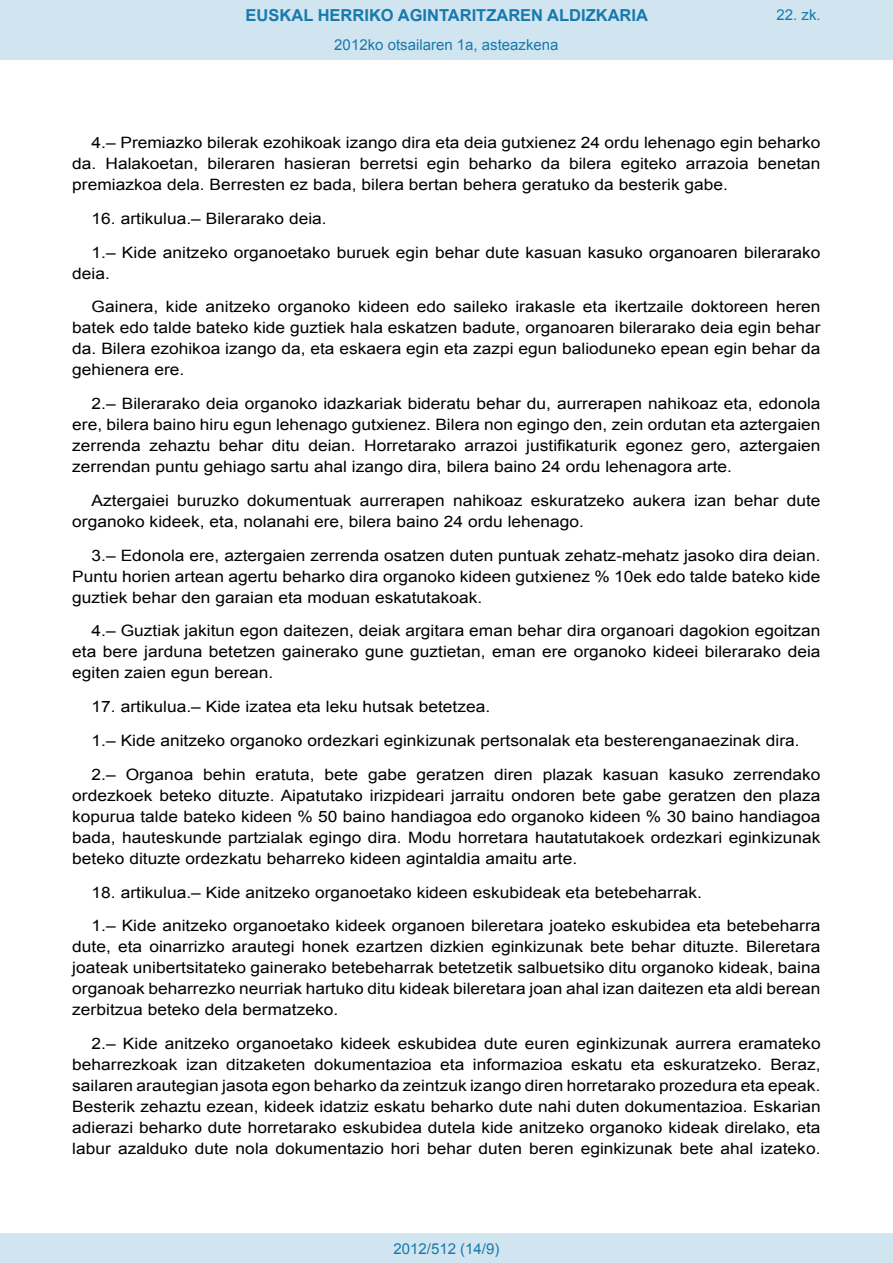
<style>
.page{position:relative;width:893px;height:1263px;background:#fff}
.page>*{position:absolute;margin:0;border:0;box-sizing:border-box;transform-origin:0 0}
.t1{font:700 16.5px "Arial";color:#1879ad}
.BOPVDetalle{font:15.6px/21px "Arial";color:#000;text-align:justify;scale:1.11 1}
.Paginacion_Centro{font:15px "Arial";color:#1879ad}
</style>
<div class="page">
<div style="left:0;top:0;width:893px;height:60px;background:#d0e5f0"></div>
<div style="left:0;top:1233px;width:893px;height:30px;background:#d0e5f0"></div>
<p class="t1" style="left:246px;top:4px;width:404px">EUSKAL HERRIKO AGINTARITZAREN ALDIZKARIA</p>
<p class="Paginacion_Centro" style="left:334px;top:35px;width:226px">2012ko otsailaren 1a, asteazkena</p>
<p class="Paginacion_Centro" style="left:776px;top:5px;width:46px">22. zk.</p>
<p class="BOPVDetalle" style="left:72px;top:132px;width:676px;text-indent:19px">4.– Premiazko bilerak ezohikoak izango dira eta deia gutxienez 24 ordu lehenago egin beharko da. Halakoetan, bileraren hasieran berretsi egin beharko da bilera egiteko arrazoia benetan premiazkoa dela. Berresten ez bada, bilera bertan behera geratuko da besterik gabe.</p>
<p class="BOPVDetalle" style="left:92px;top:208px;width:213px">16. artikulua.– Bilerarako deia.</p>
<p class="BOPVDetalle" style="left:72px;top:242px;width:676px;text-indent:19px">1.– Kide anitzeko organoetako buruek egin behar dute kasuan kasuko organoaren bilerarako deia.</p>
<p class="BOPVDetalle" style="left:72px;top:297px;width:676px;text-indent:19px">Gainera, kide anitzeko organoko kideen edo saileko irakasle eta ikertzaile doktoreen heren batek edo talde bateko kide guztiek hala eskatzen badute, organoaren bilerarako deia egin behar da. Bilera ezohikoa izango da, eta eskaera egin eta zazpi egun balioduneko epean egin behar da gehienera ere.</p>
<p class="BOPVDetalle" style="left:72px;top:393px;width:676px;text-indent:19px">2.– Bilerarako deia organoko idazkariak bideratu behar du, aurrerapen nahikoaz eta, edonola ere, bilera baino hiru egun lehenago gutxienez. Bilera non egingo den, zein ordutan eta aztergaien zerrenda zehaztu behar ditu deian. Horretarako arrazoi justifikaturik egonez gero, aztergaien zerrendan puntu gehiago sartu ahal izango dira, bilera baino 24 ordu lehenagora arte.</p>
<p class="BOPVDetalle" style="left:72px;top:490px;width:676px;text-indent:19px">Aztergaiei buruzko dokumentuak aurrerapen nahikoaz eskuratzeko aukera izan behar dute organoko kideek, eta, nolanahi ere, bilera baino 24 ordu lehenago.</p>
<p class="BOPVDetalle" style="left:72px;top:545px;width:676px;text-indent:19px">3.– Edonola ere, aztergaien zerrenda osatzen duten puntuak zehatz-mehatz jasoko dira deian.<br>Puntu horien artean agertu beharko dira organoko kideen gutxienez % 10ek edo talde bateko kide guztiek behar den garaian eta moduan eskatutakoak.</p>
<p class="BOPVDetalle" style="left:72px;top:621px;width:676px;text-indent:19px">4.– Guztiak jakitun egon daitezen, deiak argitara eman behar dira organoari dagokion egoitzan eta bere jarduna betetzen gainerako gune guztietan, eman ere organoko kideei bilerarako deia egiten zaien egun berean.</p>
<p class="BOPVDetalle" style="left:92px;top:696px;width:361px">17. artikulua.– Kide izatea eta leku hutsak betetzea.</p>
<p class="BOPVDetalle" style="left:92px;top:730px;width:639px">1.– Kide anitzeko organoko ordezkari eginkizunak pertsonalak eta besterenganaezinak dira.</p>
<p class="BOPVDetalle" style="left:72px;top:764px;width:676px;text-indent:19px">2.– Organoa behin eratuta, bete gabe geratzen diren plazak kasuan kasuko zerrendako ordezkoek beteko dituzte. Aipatutako irizpideari jarraitu ondoren bete gabe geratzen den plaza kopurua talde bateko kideen % 50 baino handiagoa edo organoko kideen % 30 baino handiagoa bada, hauteskunde partzialak egingo dira. Modu horretara hautatutakoek ordezkari eginkizunak beteko dituzte ordezkatu beharreko kideen agintaldia amaitu arte.</p>
<p class="BOPVDetalle" style="left:92px;top:882px;width:551px">18. artikulua.– Kide anitzeko organoetako kideen eskubideak eta betebeharrak.</p>
<p class="BOPVDetalle" style="left:72px;top:915px;width:676px;text-indent:19px">1.– Kide anitzeko organoetako kideek organoen bileretara joateko eskubidea eta betebeharra dute, eta oinarrizko arautegi honek ezartzen dizkien eginkizunak bete behar dituzte. Bileretara joateak unibertsitateko gainerako betebeharrak betetzetik salbuetsiko ditu organoko kideak, baina organoak beharrezko neurriak hartuko ditu kideak bileretara joan ahal izan daitezen eta aldi berean zerbitzua beteko dela bermatzeko.</p>
<p class="BOPVDetalle" style="left:72px;top:1033px;width:676px;text-indent:19px">2.– Kide anitzeko organoetako kideek eskubidea dute euren eginkizunak aurrera eramateko beharrezkoak izan ditzaketen dokumentazioa eta informazioa eskatu eta eskuratzeko. Beraz, sailaren arautegian jasota egon beharko da zeintzuk izango diren horretarako prozedura eta epeak.<br>Besterik zehaztu ezean, kideek idatziz eskatu beharko dute nahi duten dokumentazioa. Eskarian adierazi beharko dute horretarako eskubidea dutela kide anitzeko organoko kideak direlako, eta labur azalduko dute nola dokumentazio hori behar duten beren eginkizunak bete ahal izateko.</p>
<p class="Paginacion_Centro" style="left:393px;top:1238px;width:107px">2012/512 (14/9)</p>
</div>
